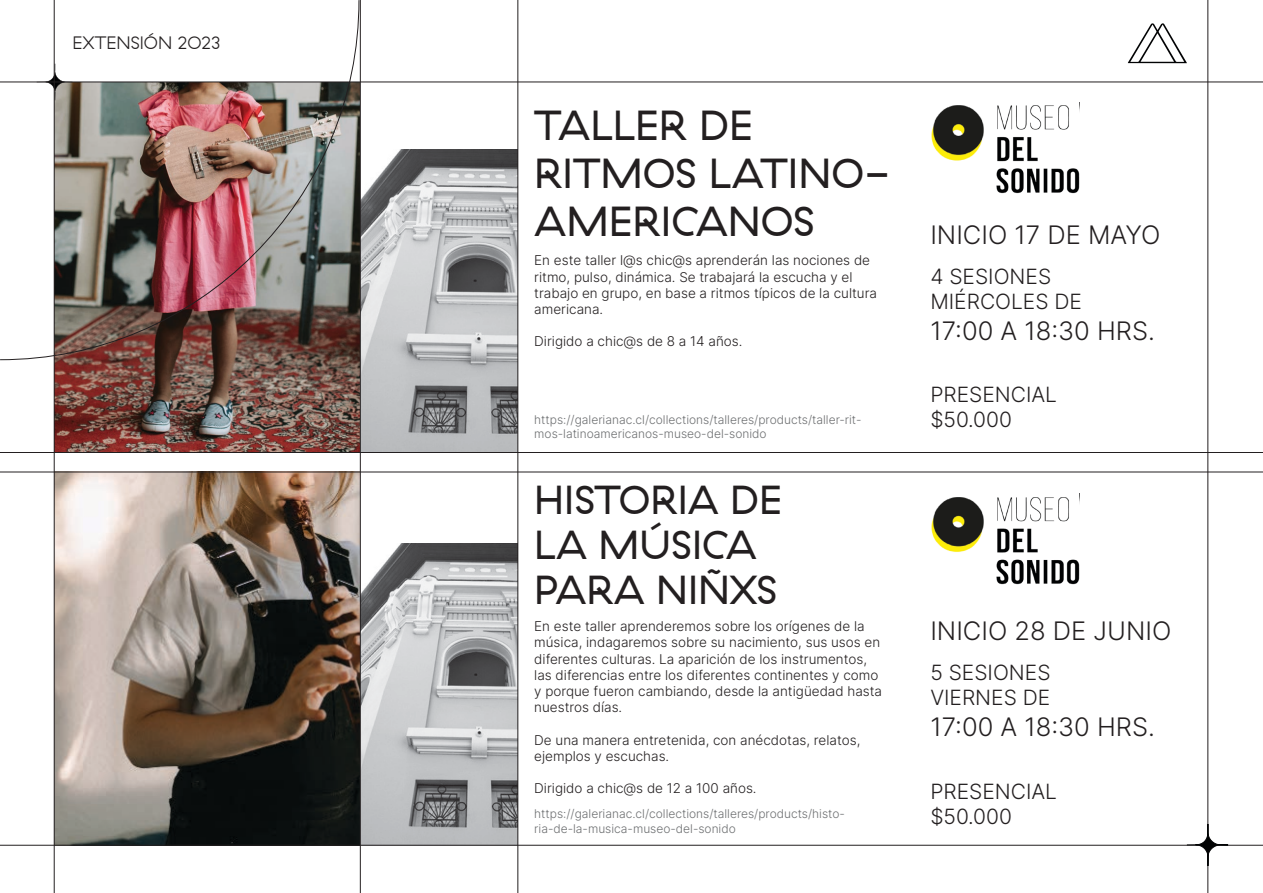
<style>
.page{position:relative;width:1263px;height:893px;background:#fff}
.page>*{position:absolute;margin:0;border:0;box-sizing:border-box;transform-origin:0 0}
.t1{font:42px "GT Haptik";color:#231f20}
.t2{font:40.5px "GT Haptik";color:#231f20}
.t3{font:300 25.5px "Inter";color:#231f20}
.t4{font:300 21px "Inter";color:#231f20}
.t5{font:300 18px "GT Haptik";color:#231f20}
.t6{font:300 13.5px/16.2px "Inter";color:#231f20}
.t7{font:300 12px/14.4px "Inter";color:#6d6f71}
</style>
<div class="page">
<img style="left:361px;top:150px;width:156px;height:302px">
<img style="left:359px;top:543px;width:158px;height:302px">
<img style="left:55px;top:360px;width:304px;height:92px">
<img style="left:55px;top:473px;width:304px;height:372px">
<svg style="left:1128px;top:23px;width:59px;height:40px"></svg>
<hr style="left:360px;top:0;width:1px;height:893px;background:#231f20">
<hr style="left:517px;top:0;width:1px;height:893px;background:#231f20">
<hr style="left:0;top:82px;width:1263px;height:1px;background:#231f20">
<hr style="left:0;top:452px;width:1263px;height:1px;background:#231f20">
<hr style="left:0;top:472px;width:1263px;height:1px;background:#231f20">
<hr style="left:0;top:845px;width:1263px;height:1px;background:#231f20">
<hr style="left:54px;top:0;width:1px;height:893px;background:#231f20">
<hr style="left:1207px;top:0;width:1px;height:893px;background:#231f20">
<svg style="left:1187px;top:824px;width:41px;height:53px"></svg>
<img style="left:0;top:0;width:360px;height:360px">
<img style="left:931px;top:497px;width:148px;height:88px">
<img style="left:931px;top:105px;width:148px;height:89px">
<p class="t5" style="left:72px;top:33px;width:149px">EXTENSIÓN 2O23</p>
<p class="t1" style="left:534px;top:101px;width:220px">TALLER DE</p>
<p class="t1" style="left:534px;top:149px;width:358px">RITMOS LATINO-</p>
<p class="t1" style="left:534px;top:197px;width:282px">AMERICANOS</p>
<p class="t6" style="left:534px;top:252px;width:344px">En este taller l@s chic@s aprenderán las nociones de ritmo, pulso, diná mica. Se trabajará la escucha y el trabajo en grupo, en base a ritmos típicos de la cultura americana.</p>
<p class="t6" style="left:534px;top:333px;width:210px">Dirigido a chic@s de 8 a 14 años.</p>
<p class="t7" style="left:534px;top:412px;width:329px">https://galerianac.cl/collections/talleres/products/taller-rit&shy;mos-latinoamericanos-museo-del-sonido</p>
<p class="t2" style="left:534px;top:477px;width:249px">HISTORIA DE</p>
<p class="t2" style="left:534px;top:522px;width:224px">LA MÚSICA</p>
<p class="t2" style="left:534px;top:567px;width:245px">PARA NIÑXS</p>
<p class="t6" style="left:534px;top:618px;width:349px">En este taller aprenderemos sobre los orígenes de la música, indagaremos sobre su nacimiento, sus usos en diferentes culturas. La aparición de los instrumentos, las diferencias entre los diferentes continentes y como y porque fueron cambiando, desde la antigüedad hasta nuestros días.</p>
<p class="t6" style="left:534px;top:731px;width:328px">De una manera entretenida, con anécdotas, relatos, ejemplos y escuchas.</p>
<p class="t6" style="left:534px;top:780px;width:224px">Dirigido a chic@s de 12 a 100 años.</p>
<p class="t7" style="left:534px;top:806px;width:312px">https://galerianac.cl/collections/talleres/products/histo&shy;ria-de-la-musica-museo-del-sonido</p>
<p class="t3" style="left:930px;top:216px;width:231px">INICIO 17 DE MAYO</p>
<p class="t4" style="left:930px;top:261px;width:122px">4 SESIONES</p>
<p class="t4" style="left:930px;top:286px;width:153px">MIÉRCOLES DE</p>
<p class="t3" style="left:930px;top:312px;width:226px">17:00 A 18:30 HRS.</p>
<p class="t4" style="left:930px;top:379px;width:128px">PRESENCIAL</p>
<p class="t4" style="left:930px;top:404px;width:83px">$50.000</p>
<p class="t3" style="left:930px;top:612px;width:243px">INICIO 28 DE JUNIO</p>
<p class="t4" style="left:930px;top:657px;width:122px">5 SESIONES</p>
<p class="t4" style="left:930px;top:682px;width:121px">VIERNES DE</p>
<p class="t3" style="left:930px;top:708px;width:226px">17:00 A 18:30 HRS.</p>
<p class="t4" style="left:930px;top:776px;width:128px">PRESENCIAL</p>
<p class="t4" style="left:930px;top:801px;width:83px">$50.000</p>
</div>
